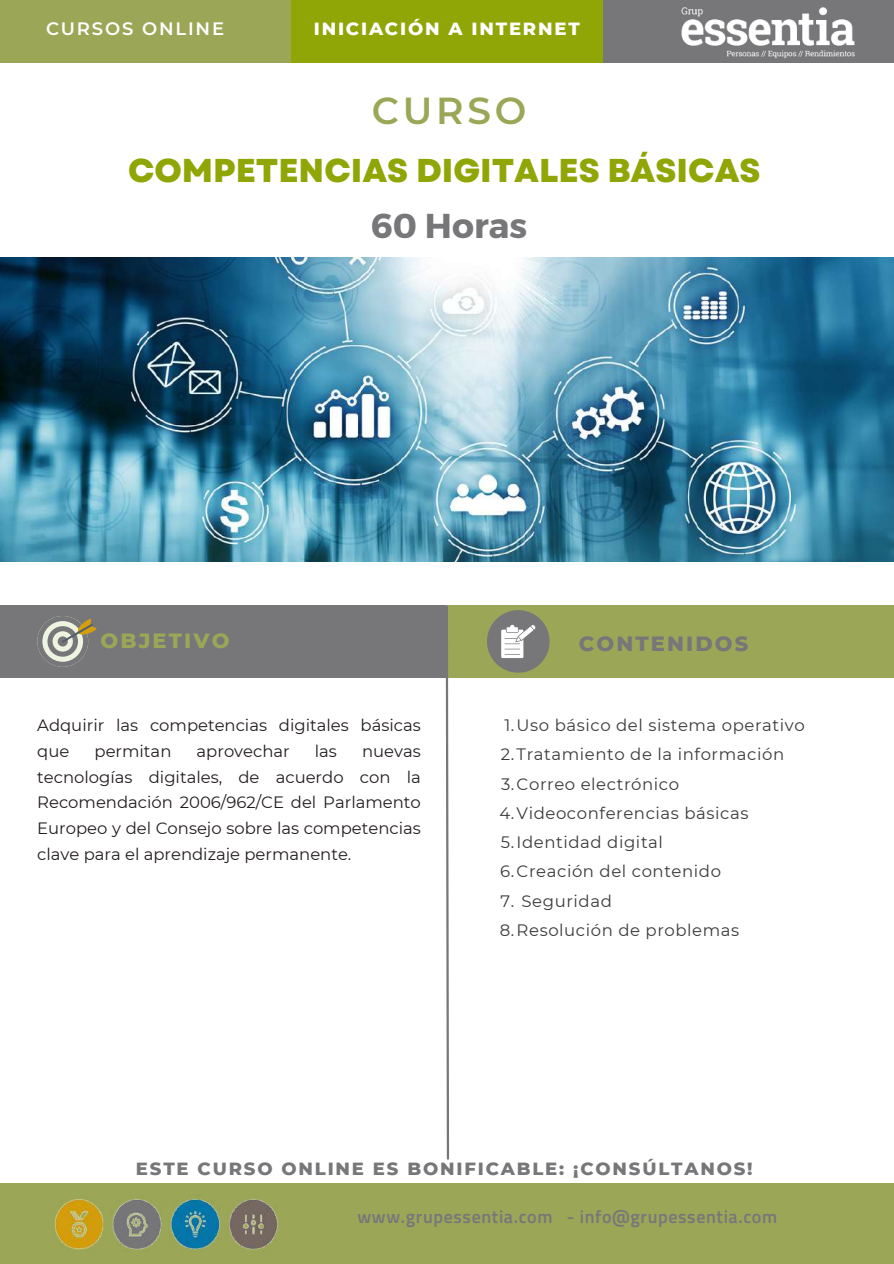
<style>
.page{position:relative;width:894px;height:1264px;background:#fff}
.page>*{position:absolute;margin:0;border:0;box-sizing:border-box;transform-origin:0 0}
.t1{font:600 37.5px "Montserrat";letter-spacing:.1em;color:#9ba657}
.t2{font:700 34.5px "Montserrat";color:#77777a}
.t3{font:800 33px "Garet";color:#90a607}
.t4{font:800 21px "Montserrat";letter-spacing:.1em;color:#77777a}
.t5{font:800 21px "Montserrat";letter-spacing:.1em;color:#9ba657}
.t6{font:600 18px "Titillium Web";letter-spacing:.035em;color:#77777a}
.t7{font:800 18px "Montserrat";letter-spacing:.1em;color:#77777a}
.t8{font:800 18px "Montserrat";letter-spacing:.1em;color:#fff}
.t9{font:600 18px "Montserrat";letter-spacing:.1em;color:#fff}
.t10{font:16.5px/29.2px "Montserrat";letter-spacing:.035em;color:#3b3b3b}
.t11{font:16.35px/25.8px "Montserrat";color:#231d1f}
</style>
<div class="page">
<div style="left:0;top:0;width:291px;height:63px;background:#9ba657"></div>
<div style="left:291px;top:0;width:311px;height:63px;background:#90a607"></div>
<div style="left:602px;top:0;width:291px;height:63px;background:#77777a"></div>
<img style="left:681px;top:7px;width:173px;height:51px">
<img style="left:0;top:257px;width:893px;height:304px">
<div style="left:0;top:1183px;width:893px;height:80px;background:#9ba657"></div>
<img style="left:55px;top:1199px;width:223px;height:51px">
<div style="left:446px;top:605px;width:447px;height:72px;background:#9ba657"></div>
<div style="left:0;top:605px;width:446px;height:72px;background:#77777a"></div>
<svg style="left:444px;top:605px;width:6px;height:555px"></svg>
<svg style="left:37px;top:616px;width:60px;height:50px"></svg>
<svg style="left:487px;top:610px;width:62px;height:62px"></svg>
<p class="t9" style="left:46px;top:17px;width:179px">CURSOS ONLINE</p>
<p class="t8" style="left:314px;top:17px;width:267px">INICIACIÓN A INTERNET</p>
<h1 class="t1" style="left:371px;top:87px;width:156px">CURSO</h1>
<h3 class="t3" style="left:128px;top:146px;width:634px">COMPETENCIAS DIGITALES BÁSICAS</h3>
<h2 class="t2" style="left:371px;top:203px;width:158px">60 Horas</h2>
<p class="t5" style="left:101px;top:628px;width:130px">OBJETIVO</p>
<p class="t4" style="left:578px;top:630px;width:171px">CONTENIDOS</p>
<p class="t11" style="left:37px;top:712px;width:385px">Adquirir las competencias digitales básicas que</p>
<p class="t11" style="left:94px;top:738px;width:78px">permitan</p>
<p class="t11" style="left:196px;top:738px;width:95px">aprovechar</p>
<p class="t11" style="left:315px;top:738px;width:24px">las</p>
<p class="t11" style="left:37px;top:738px;width:385px;text-align:justify;text-indent:325px">nuevas tecnologías digitales, de acuerdo con la Recomendación 2006/962/CE del Parlamento Europeo y del Consejo sobre las competencias clave para el aprendizaje permanente.</p>
<p class="t10" style="left:499px;top:710px;width:307px">1.Uso básico del sistema operativo<br>2.Tratamiento de la información<br>3.Correo electrónico<br>4.Videoconferencias básicas<br>5.Identidad digital<br>6.Creación del contenido</p>
<p class="t10" style="left:499px;top:886px;width:241px">7. Seguridad<br>8.Resolución de problemas</p>
<p class="t7" style="left:136px;top:1157px;width:618px">ESTE CURSO ONLINE ES BONIFICABLE: ¡CONSÚLTANOS!</p>
<p class="t6" style="left:357px;top:1202px;width:421px">www.grupessentia.com - info@grupessentia.com</p>
</div>
